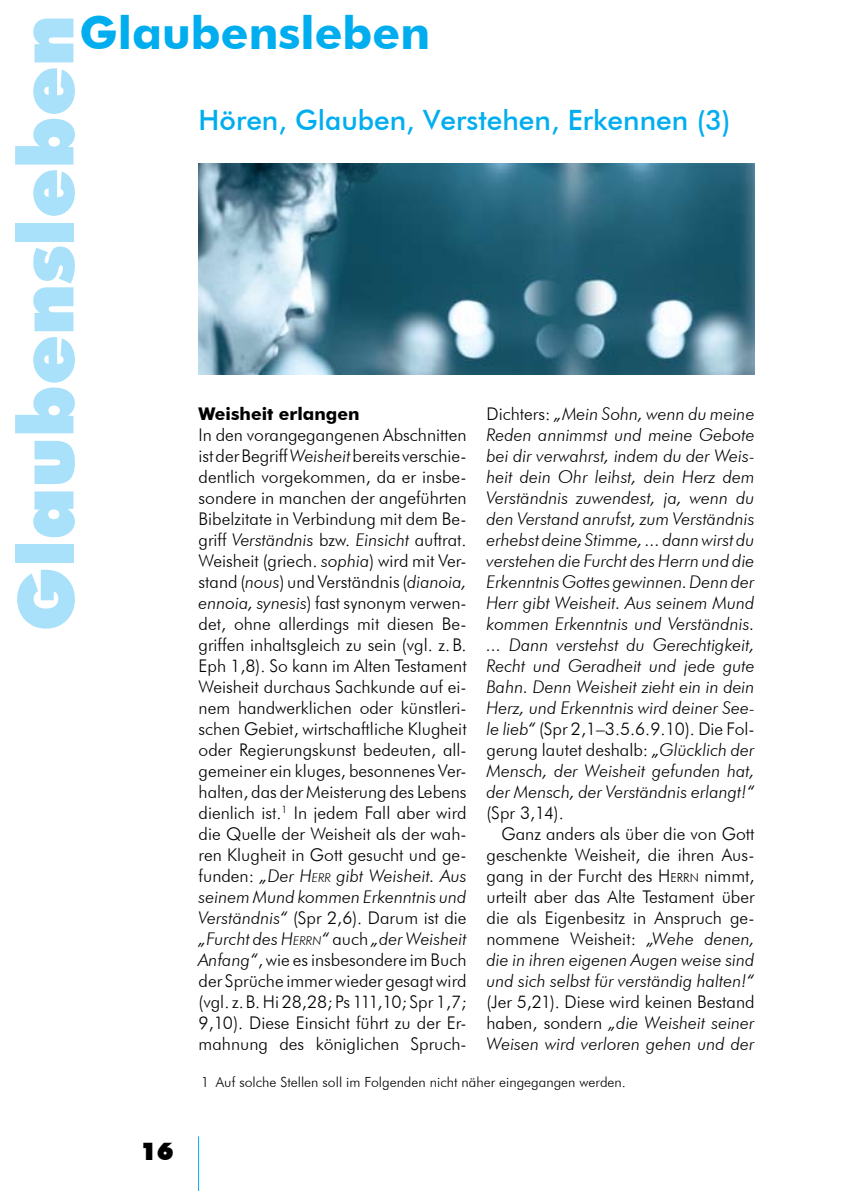
<style>
.page{position:relative;width:844px;height:1191px;background:#fff}
.page>*{position:absolute;margin:0;border:0;box-sizing:border-box;transform-origin:0 0}
.t1{font:900 77px "Futura BT";color:#aae1fa}
.t2{font:700 45.5px "Futura BT";color:#00aeef}
.t3{font:500 28px "Futura BT";color:#00aeef}
.t4{font:900 24.5px "Futura BT";color:#000}
.t5{font:300 17.5px/21px "Futura BT";color:#000;text-align:justify}
.t6{font:italic 300 17.5px/21px "Futura BT";color:#000;text-align:justify}
.t7{font:700 17.5px "Futura BT";color:#000}
.t8{font:300 14px "Futura BT";color:#000}
.s1{font-style:italic}
.s2{font-style:italic;font-size:12.25px}
.s3{font-style:normal}
.s4{font-style:inherit}
.s5{font-size:12.25px}
</style>
<div class="page">
<hr style="left:198px;top:1136px;width:1px;height:55px;background:#00aeef">
<img style="left:198px;top:163px;width:555px;height:212px">
<h2 class="t2" style="left:79px;top:6px;width:352px">Glaubensleben</h2>
<h1 class="t1" style="left:-1px;top:632px;width:618px;rotate:-90deg">Glaubensleben</h1>
<h3 class="t3" style="left:198px;top:103px;width:533px">Hören, Glauben, Verstehen, Erkennen (3)</h3>
<p class="t7" style="left:198px;top:403px;width:162px">Weisheit erlangen</p>
<p class="t5" style="left:198px;top:424px;width:269px">In den vorangegangenen Abschnitten ist der Begriff <span class="s1">Weisheit</span> bereits verschie&shy;dentlich vorgekommen, da er insbe&shy;sondere in manchen der angeführten Bibelzitate in Verbindung mit dem Be&shy;griff <span class="s1">Verständnis</span> bzw. <span class="s1">Einsicht</span> auftrat.<br>Weisheit (griech. <span class="s1">sophia</span>) wird mit Ver&shy;stand (<span class="s1">nous</span>) und Verständnis (<span class="s1">dianoia, ennoia, synesis</span>) fast synonym verwen&shy;det, ohne allerdings mit diesen Be&shy;griffen inhaltsgleich zu sein (vgl. z.B.<br>Eph 1,8). So kann im Alten Testament Weisheit durchaus Sachkunde auf ei&shy;nem handwerklichen oder künstleri&shy;schen Gebiet, wirtschaftliche Klugheit oder Regierungskunst bedeuten, all&shy;gemeiner ein kluges, besonnenes Ver&shy;halten, das der Meisterung des Lebens dienlich ist.<sup>1</sup> In jedem Fall aber wird die Quelle der Weisheit als der wah&shy;ren Klugheit in Gott gesucht und ge&shy;funden: <span class="s1">„Der</span> <span class="s1">H</span><span class="s2">ERR</span> <span class="s1">gibt Weisheit. Aus seinem Mund kommen Erkenntnis und Verständnis“</span> (Spr 2,6). Darum ist die <span class="s1">„Furcht des</span> <span class="s1">H</span><span class="s2">ERRN</span><span class="s1">“</span> auch <span class="s1">„der Weisheit Anfang“</span>, wie es insbesondere im Buch der Sprüche immer wieder gesagt wird (vgl. z.B. Hi 28,28; Ps 111,10; Spr 1,7; 9,10). Diese Einsicht führt zu der Er&shy;mahnung des königlichen Spruch-</p>
<p class="t6" style="left:486px;top:403px;width:269px"><span class="s3">Dichters:</span> „Mein Sohn, wenn du meine Reden annimmst und meine Gebote bei dir verwahrst, indem du der Weis&shy;heit dein Ohr leihst, dein Herz dem Verständnis zuwendest, ja, wenn du den Verstand anrufst, zum Verständnis erhebst deine Stimme, ... dann wirst du verstehen die Furcht des Herrn und die Erkenntnis Gottes gewinnen. Denn der Herr gibt Weisheit. Aus seinem Mund kommen Erkenntnis und Verständnis. ... Dann verstehst du Gerechtigkeit, Recht und Geradheit und jede gute Bahn. Denn Weisheit zieht ein in dein Herz, und Erkenntnis wird deiner See&shy;le lieb“ <span class="s3">(Spr 2,1–3.5.6.9.10). Die Fol&shy;gerung lautet deshalb:</span> „Glücklich der Mensch, der Weisheit gefunden hat, der Mensch, der Verständnis erlangt!“</p>
<p class="t5" style="left:486px;top:802px;width:79px">(Spr 3,14).</p>
<p class="t5" style="left:501px;top:823px;width:254px">Ganz anders als über die von Gott</p>
<p class="t5" style="left:486px;top:844px;width:269px">geschenkte Weisheit, die ihren Aus-</p>
<p class="t5" style="left:486px;top:865px;width:269px">gang in der Furcht des <span class="s4">H</span><span class="s5">ERRN</span> nimmt,</p>
<p class="t5" style="left:486px;top:886px;width:269px">urteilt aber das Alte Testament über</p>
<p class="t5" style="left:486px;top:907px;width:269px">die als Eigenbesitz in Anspruch ge-</p>
<p class="t5" style="left:486px;top:928px;width:269px">nommene Weisheit: <span class="s1">„Wehe denen,</span></p>
<p class="t6" style="left:486px;top:949px;width:269px">die in ihren eigenen Augen weise sind</p>
<p class="t6" style="left:486px;top:970px;width:269px">und sich selbst für verständig halten!“</p>
<p class="t6" style="left:486px;top:991px;width:269px"><span class="s3">(Jer 5,21). Diese wird keinen Bestand haben, sondern</span> „die Weisheit seiner Weisen wird verloren gehen und der</p>
<p class="t8" style="left:201px;top:1073px;width:426px">1 Auf solche Stellen soll im Folgenden nicht näher eingegangen werden.</p>
<h3 class="t4" style="left:140px;top:1136px;width:35px">16</h3>
</div>
